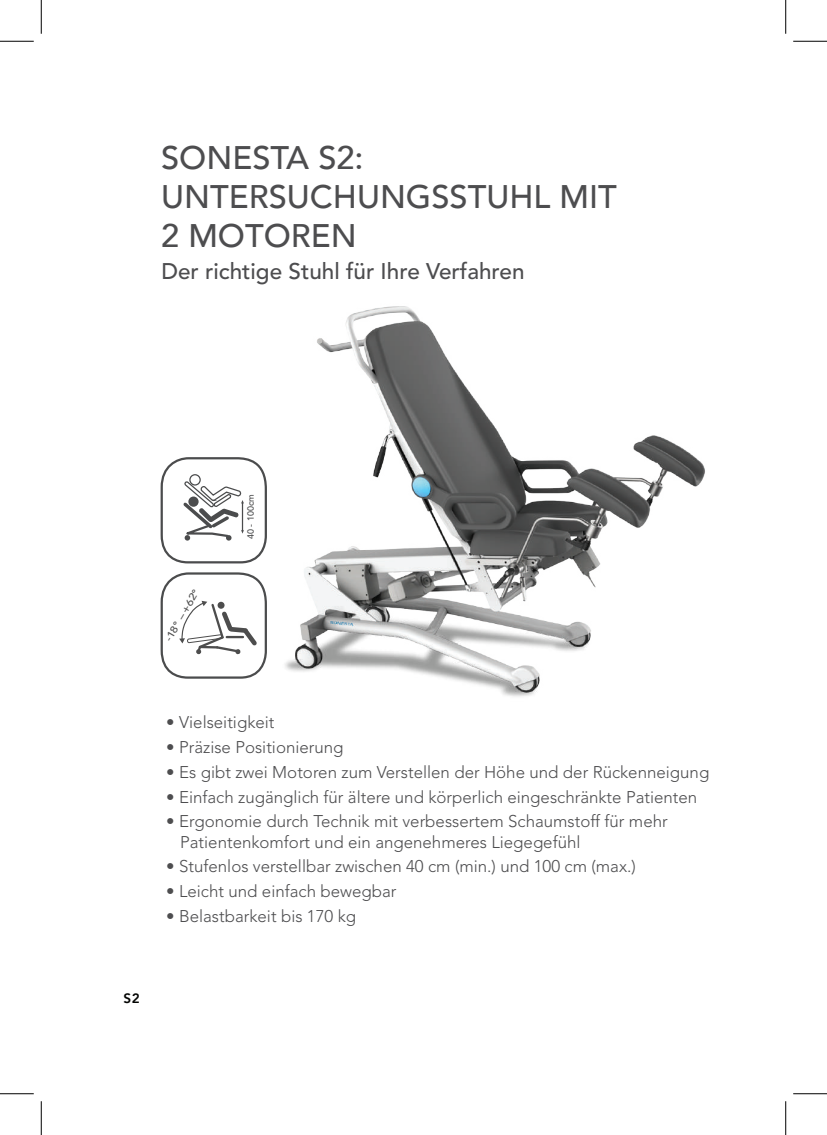
<style>
.page{position:relative;width:827px;height:1135px;background:#fff}
.page>*{position:absolute;margin:0;border:0;box-sizing:border-box;transform-origin:0 0}
.t1{font:500 32.62px/39.1px "Avenir";color:#4d4d4f}
.t2{font:500 22.5px "Avenir LT Std";color:#4d4d4f}
.t3{font:300 16.88px/20.2px "Avenir LT Std";color:#4d4d4f}
.t4{font:800 13.5px "Avenir LT Std";color:#040503}
.t5{font:500 10px "Avenir LT65";color:#4d4d4d;scale:1.15 1}
.t6{font:500 9px "Avenir LT Std";color:#4b4c4d}
.s1{font-style:italic}
</style>
<div class="page">
<img style="left:285px;top:306px;width:420px;height:391px">
<hr style="left:0;top:41px;width:34px;height:1px;background:#000">
<hr style="left:793px;top:41px;width:34px;height:1px;background:#000">
<hr style="left:0;top:1093px;width:34px;height:1px;background:#000">
<hr style="left:793px;top:1093px;width:34px;height:1px;background:#000">
<hr style="left:41px;top:0;width:1px;height:34px;background:#000">
<hr style="left:41px;top:1101px;width:1px;height:34px;background:#000">
<hr style="left:785px;top:0;width:1px;height:34px;background:#000">
<hr style="left:785px;top:1101px;width:1px;height:34px;background:#000">
<svg style="left:160px;top:457px;width:107px;height:107px"></svg>
<svg style="left:160px;top:572px;width:107px;height:107px"></svg>
<h1 class="t1" style="left:161px;top:136px;width:457px">SONESTA S2:<br>UNTERSUCHUNGSSTUHL MIT<br>2 MOTOREN</h1>
<h2 class="t2" style="left:161px;top:258px;width:365px">Der richtige Stuhl für Ihre Verfahren</h2>
<p class="t5" style="left:163px;top:638px;width:52px;rotate:-60deg">-18° <span class="s1">–</span> +62°</p>
<p class="t6" style="left:245px;top:539px;width:46px;rotate:-90deg">40 - 100cm</p>
<p class="t4" style="left:123px;top:990px;width:18px">S2</p>
<p class="t3" style="left:166px;top:712px;width:110px">• Vielseitigkeit</p>
<p class="t3" style="left:166px;top:737px;width:179px">• Präzise Positionierung</p>
<p class="t3" style="left:166px;top:762px;width:544px">• Es gibt zwei Motoren zum Verstellen der Höhe und der Rückenneigung</p>
<p class="t3" style="left:166px;top:787px;width:532px">• Einfach zugänglich für ältere und körperlich eingeschränkte Patienten</p>
<p class="t3" style="left:180px;top:811px;width:489px;text-indent:-14px">• Ergonomie durch Technik mit verbessertem Schaumstoff für mehr<br>Patientenkomfort und ein angenehmeres Liegegefühl</p>
<p class="t3" style="left:166px;top:856px;width:471px">• Stufenlos verstellbar zwischen 40 cm (min.) und 100 cm (max.)</p>
<p class="t3" style="left:166px;top:881px;width:232px">• Leicht und einfach bewegbar</p>
<p class="t3" style="left:166px;top:906px;width:191px">• Belastbarkeit bis 170 kg</p>
</div>
